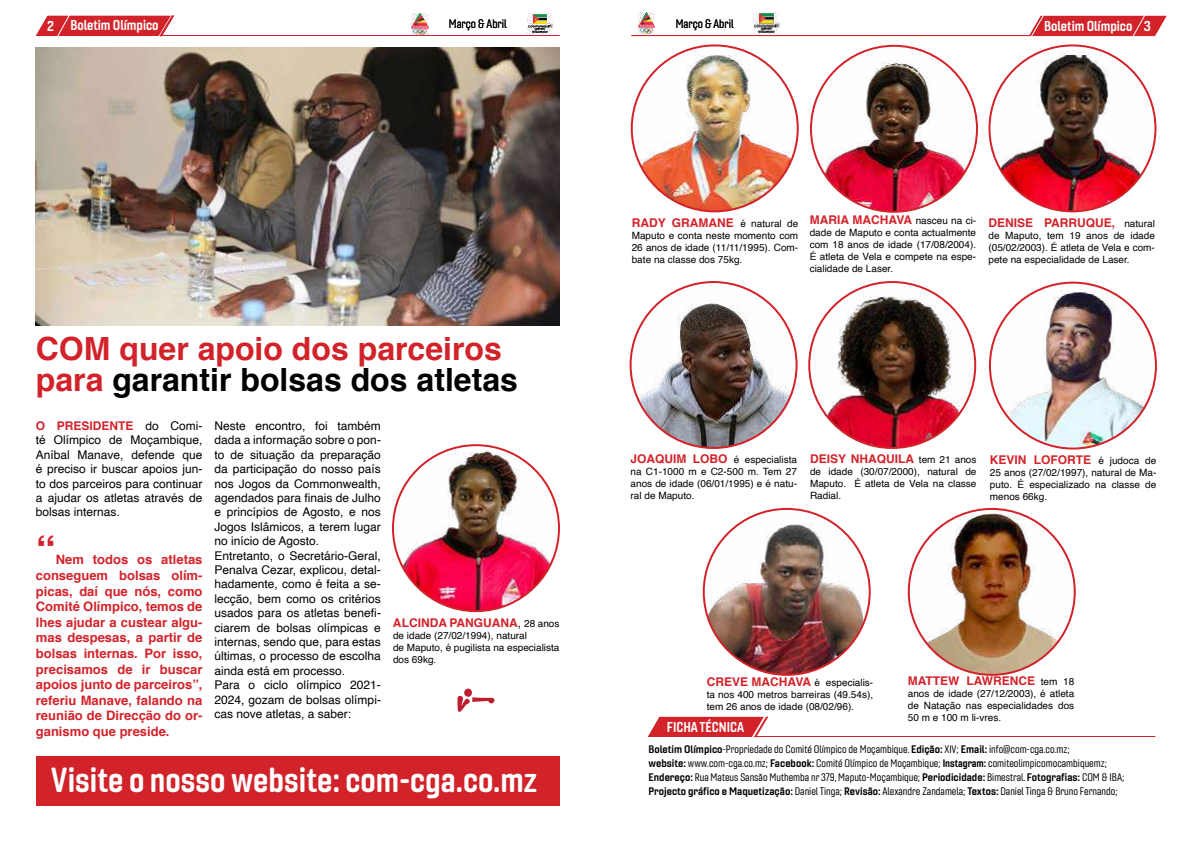
<style>
.page{position:relative;width:1191px;height:842px;background:#fff}
.page>*{position:absolute;margin:0;border:0;box-sizing:border-box;transform-origin:0 0}
.t1{font:700 40px "Helvetica";color:#d2232a}
.t2{font:34px "Gineso Soft Con Bol";color:#fff}
.t3{font:700 32px/31px "Helvetica";color:#d2232a}
.t4{font:14px "Gineso Soft Con Bol";color:#fff}
.t5{font:700 13px/15.6px "Helvetica";color:#d2232a;text-align:justify}
.t6{font:12px/14.4px "Helvetica";color:#000;text-align:justify}
.t7{font:700 12px "Helvetica";color:#d2232a}
.t8{font:12px "Gineso Soft Con Reg";color:#000}
.t9{font:10.7px/14px "Gineso Soft Con Reg";color:#000}
.t10{font:10px/12px "Helvetica";color:#000;text-align:justify}
.s1{font-family:"Gineso Soft Nor Bol"}
.s2{color:#000}
.s3{font-weight:700;color:#d2232a}
.s4{font-weight:400;color:#000}
.s5{font-weight:400;font-size:10px;color:#000}
.s6{font-weight:700;font-size:12px;color:#d2232a}
.s7{font-family:"Gineso Soft Con Bol"}
</style>
<div class="page">
<img style="left:411px;top:13px;width:17px;height:21px">
<img style="left:638px;top:12px;width:17px;height:21px">
<img style="left:527px;top:13px;width:26px;height:21px">
<img style="left:753px;top:12px;width:26px;height:21px">
<hr style="left:159px;top:35px;width:400px;height:1px;background:#d2232a">
<hr style="left:631px;top:35px;width:401px;height:1px;background:#d2232a">
<svg style="left:1029px;top:15px;width:137px;height:22px;background:#d9474d"></svg>
<svg style="left:36px;top:15px;width:138px;height:22px;background:#d9464c"></svg>
<hr style="left:751px;top:736px;width:404px;height:1px;background:#d2232a">
<svg style="left:647px;top:716px;width:121px;height:22px;background:#da4c51"></svg>
<div style="left:36px;top:756px;width:523px;height:50px;background:#d2232a"></div>
<img style="left:36px;top:48px;width:523px;height:278px">
<img style="left:393px;top:445px;width:166px;height:166px;border-radius:83px">
<img style="left:632px;top:54px;width:165px;height:157px">
<img style="left:632px;top:282px;width:164px;height:166px">
<img style="left:703px;top:509px;width:166px;height:166px;border-radius:83px">
<img style="left:990px;top:288px;width:166px;height:160px">
<img style="left:809px;top:282px;width:166px;height:166px;border-radius:83px">
<img style="left:989px;top:45px;width:166px;height:166px;border-radius:83px">
<img style="left:811px;top:46px;width:166px;height:166px;border-radius:83px">
<img style="left:910px;top:509px;width:160px;height:166px">
<svg style="left:457px;top:696px;width:37px;height:16px"></svg>
<div style="left:464px;top:689px;width:8px;height:8px;background:#be1e2d;border-radius:50%"></div>
<h3 class="t4" style="left:47px;top:17px;width:113px"><span class="s1">2</span> Boletim Olímpico</h3>
<p class="t8" style="left:449px;top:17px;width:59px">Março &amp; Abril</p>
<p class="t8" style="left:676px;top:17px;width:59px">Março &amp; Abril</p>
<h3 class="t4" style="left:1044px;top:18px;width:108px">Boletim Olímpico <span class="s1">3</span></h3>
<h3 class="t3" style="left:36px;top:333px;width:483px">COM quer apoio dos parceiros para <span class="s2">garantir bolsas dos atletas</span></h3>
<p class="t6" style="left:36px;top:419px;width:168px"><span class="s3">O PRESIDENTE</span> do Comi&shy;té Olímpico de Moçambique, Aníbal Manave, defende que é preciso ir buscar apoios jun&shy;to dos parceiros para continuar a ajudar os atletas através de bolsas internas.</p>
<h1 class="t1" style="left:36px;top:518px;width:21px">“</h1>
<p class="t5" style="left:36px;top:552px;width:168px;text-indent:20px">Nem todos os atletas conseguem bolsas olím&shy;picas, daí que nós, como Comité Olímpico, temos de lhes ajudar a custear algu&shy;mas despesas, a partir de bolsas internas. Por isso, precisamos de ir buscar apoios junto de parceiros”, referiu Manave, falando na reunião de Direcção do or&shy;ganismo que preside.</p>
<p class="t6" style="left:214px;top:419px;width:168px;text-align:left">Neste encontro, foi também dada a informação sobre o pon&shy;to de situação da preparação da participação do nosso país nos Jogos da Commonwealth, agendados para finais de Julho e princípios de Agosto, e nos<br>Jogos Islâmicos, a terem lugar no início de Agosto.<br>Entretanto, o Secretário-Geral,<br>Penalva Cezar, explicou, detal&shy;hadamente, como é feita a se&shy;lecção, bem como os critérios usados para os atletas benefi&shy;ciarem de bolsas olímpicas e internas, sendo que, para estas últimas, o processo de escolha ainda está em processo.<br>Para o ciclo olímpico 2021-<br>2024, gozam de bolsas olímpi&shy;cas nove atletas, a saber:</p>
<p class="t7" style="left:393px;top:613px;width:168px">ALCINDA PANGUANA<span class="s4">,</span> <span class="s5">28 anos</span></p>
<p class="t10" style="left:393px;top:629px;width:168px;text-align:left">de idade (27/02/1994), natural<br>de Maputo, é pugilista na especialista dos 69kg.</p>
<h2 class="t2" style="left:51px;top:760px;width:488px">Visite o nosso website: com-cga.co.mz</h2>
<p class="t7" style="left:632px;top:213px;width:168px">RADY GRAMANE <span class="s5">é natural de</span></p>
<p class="t10" style="left:632px;top:230px;width:168px">Maputo e conta neste momento com 26 anos de idade (11/11/1995). Com&shy;bate na classe dos 75kg.</p>
<p class="t7" style="left:809px;top:210px;width:168px">MARIA MACHAVA <span class="s5">nasceu na ci-</span></p>
<p class="t10" style="left:809px;top:227px;width:168px">dade de Maputo e conta actualmente com 18 anos de idade (17/08/2004).<br>É atleta de Vela e compete na espe&shy;cialidade de Laser.</p>
<p class="t7" style="left:988px;top:213px;width:168px">DENISE PARRUQUE, <span class="s5">natural</span></p>
<p class="t10" style="left:988px;top:230px;width:168px">de Maputo, tem 19 anos de idade (05/02/2003). É atleta de Vela e com&shy;pete na especialidade de Laser.</p>
<p class="t10" style="left:630px;top:454px;width:168px"><span class="s6">JOAQUIM LOBO</span> é especialista na C1-1000 m e C2-500 m. Tem 27 anos de idade (06/01/1995) e é natu&shy;ral de Maputo.</p>
<p class="t7" style="left:810px;top:449px;width:168px">DEISY NHAQUILA <span class="s5">tem 21 anos</span></p>
<p class="t10" style="left:810px;top:466px;width:168px">de idade (30/07/2000), natural de Maputo. É atleta de Vela na classe Radial.</p>
<p class="t7" style="left:990px;top:450px;width:168px">KEVIN LOFORTE <span class="s5">é judoca de</span></p>
<p class="t10" style="left:990px;top:467px;width:168px">25 anos (27/02/1997), natural de Ma&shy;puto. É especializado na classe de menos 66kg.</p>
<p class="t7" style="left:706px;top:672px;width:168px">CREVE MACHAVA <span class="s5">é especialis-</span></p>
<p class="t10" style="left:706px;top:689px;width:168px">ta nos 400 metros barreiras (49.54s), tem 26 anos de idade (08/02/96).</p>
<h3 class="t4" style="left:667px;top:719px;width:79px">FICHA TÉCNICA</h3>
<p class="t7" style="left:907px;top:671px;width:168px">MATTEW LAWRENCE <span class="s5">tem 18</span></p>
<p class="t10" style="left:907px;top:688px;width:168px">anos de idade (27/12/2003), é atleta de Natação nas especialidades dos 50 m e 100 m li-vres.</p>
<p class="t9" style="left:648px;top:743px;width:477px"><span class="s1">Boletim Olímpico</span>-Propriedade do Comité Olímpico de Moçambique. <span class="s1">Edição:</span> XIV; <span class="s1">Email:</span> info@com-cga.co.mz;<br><span class="s1">website:</span> www.com-cga.co.mz; <span class="s1">Facebook:</span> Comité Olímpico de Moçambique; <span class="s7">Instagram:</span> comiteolimpicomocambiquemz; <span class="s1">Endereço:</span> Rua Mateus Sansão Muthemba nr 379, Maputo-Moçambique; <span class="s1">Periodicidade:</span> Bimestral. <span class="s1">Fotografias:</span> COM &amp; IBA; <span class="s1">Projecto gráfico e Maquetização:</span> Daniel Tinga; <span class="s1">Revisão:</span> Alexandre Zandamela; <span class="s1">Textos:</span> Daniel Tinga &amp; Bruno Fernando;</p>
</div>
